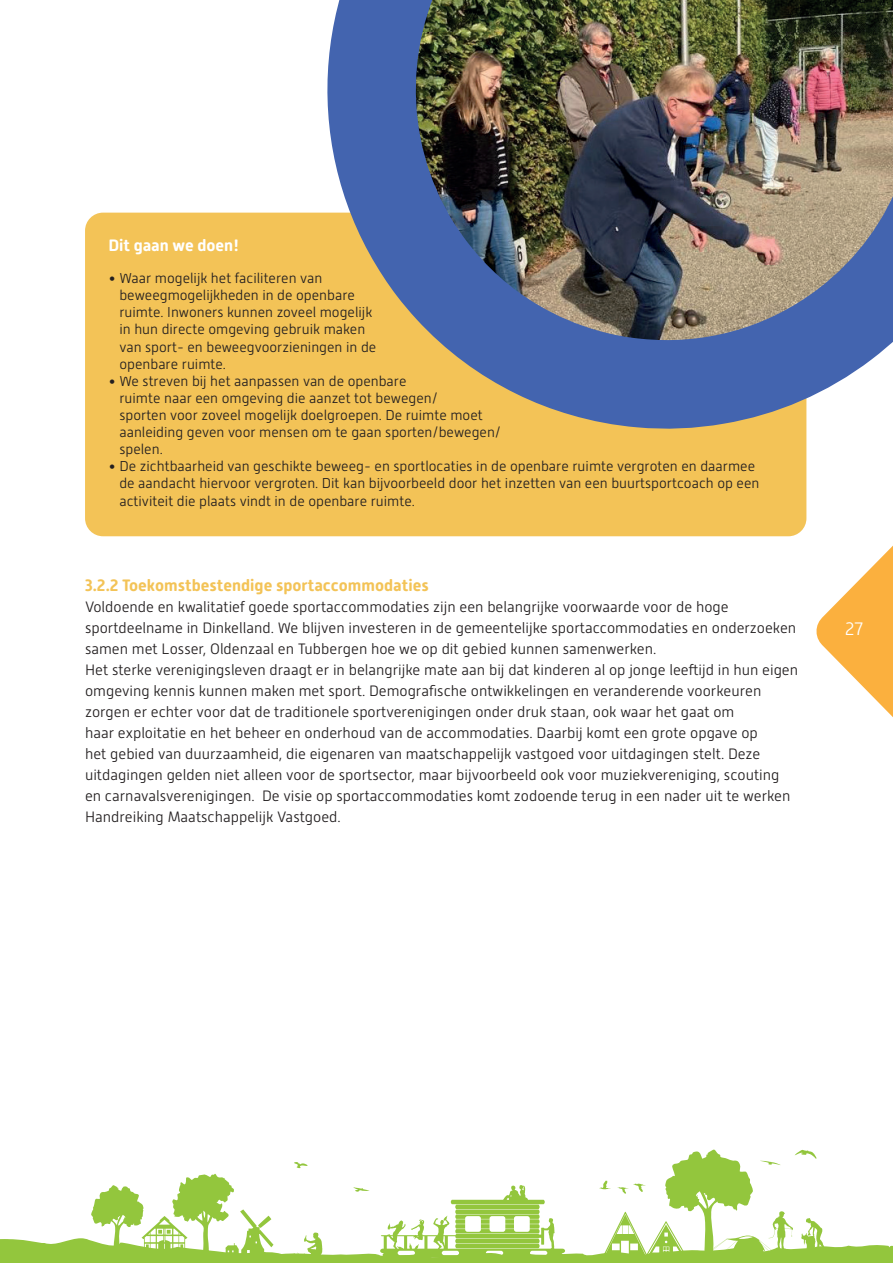
<style>
.page{position:relative;width:893px;height:1263px;background:#fff}
.page>*{position:absolute;margin:0;border:0;box-sizing:border-box;transform-origin:0 0}
.t1{font:300 18px "Alwyn New";color:#fff}
.t2{font:700 16.5px "Alwyn New Rounded";color:#f3c357}
.t3{font:700 16.5px "Alwyn New Rounded";color:#fff}
.t4{font:300 15px/21px "Alwyn New";color:#231f20}
.t5{font:300 14.25px/17.1px "Alwyn New";color:#231f20}
</style>
<div class="page">
<svg style="left:782px;top:473px;width:111px;height:244px"></svg>
<svg style="left:0;top:1149px;width:893px;height:114px"></svg>
<div style="left:85px;top:213px;width:721px;height:323px;background:#f3c357;border-radius:18px"></div>
<img style="left:302px;top:0;width:591px;height:430px">
<p class="t3" style="left:108px;top:236px;width:133px">Dit gaan we doen!</p>
<p class="t5" style="left:119px;top:270px;width:258px;text-indent:-11px">• Waar mogelijk het faciliteren van beweegmogelijkheden in de openbare ruimte. Inwoners kunnen zoveel mogelijk in hun directe omgeving gebruik maken van sport- en beweegvoorzieningen in de openbare ruimte.</p>
<p class="t5" style="left:119px;top:372px;width:383px;text-indent:-11px">• We streven bij het aanpassen van de openbare<br>ruimte naar een omgeving die aanzet tot bewegen/<br>sporten voor zoveel mogelijk doelgroepen. De ruimte moet aanleiding geven voor mensen om te gaan sporten/bewegen/ spelen.</p>
<p class="t5" style="left:119px;top:458px;width:641px;text-indent:-11px">• De zichtbaarheid van geschikte beweeg- en sportlocaties in de openbare ruimte vergroten en daarmee de aandacht hiervoor vergroten. Dit kan bijvoorbeeld door het inzetten van een buurtsportcoach op een activiteit die plaats vindt in de openbare ruimte.</p>
<p class="t2" style="left:85px;top:576px;width:345px">3.2.2 Toekomstbestendige sportaccommodaties</p>
<p class="t4" style="left:85px;top:596px;width:715px">Voldoende en kwalitatief goede sportaccommodaties zijn een belangrijke voorwaarde voor de hoge sportdeelname in Dinkelland. We blijven investeren in de gemeentelijke sportaccommodaties en onderzoeken samen met Losser, Oldenzaal en Tubbergen hoe we op dit gebied kunnen samenwerken.<br>Het sterke verenigingsleven draagt er in belangrijke mate aan bij dat kinderen al op jonge leeftijd in hun eigen omgeving kennis kunnen maken met sport. Demografische ontwikkelingen en veranderende voorkeuren zorgen er echter voor dat de traditionele sportverenigingen onder druk staan, ook waar het gaat om<br>haar exploitatie en het beheer en onderhoud van de accommodaties. Daarbij komt een grote opgave op<br>het gebied van duurzaamheid, die eigenaren van maatschappelijk vastgoed voor uitdagingen stelt. Deze uitdagingen gelden niet alleen voor de sportsector, maar bijvoorbeeld ook voor muziekvereniging, scouting en carnavalsverenigingen. De visie op sportaccommodaties komt zodoende terug in een nader uit te werken Handreiking Maatschappelijk Vastgoed.</p>
<p class="t1" style="left:845px;top:618px;width:19px">27</p>
</div>
